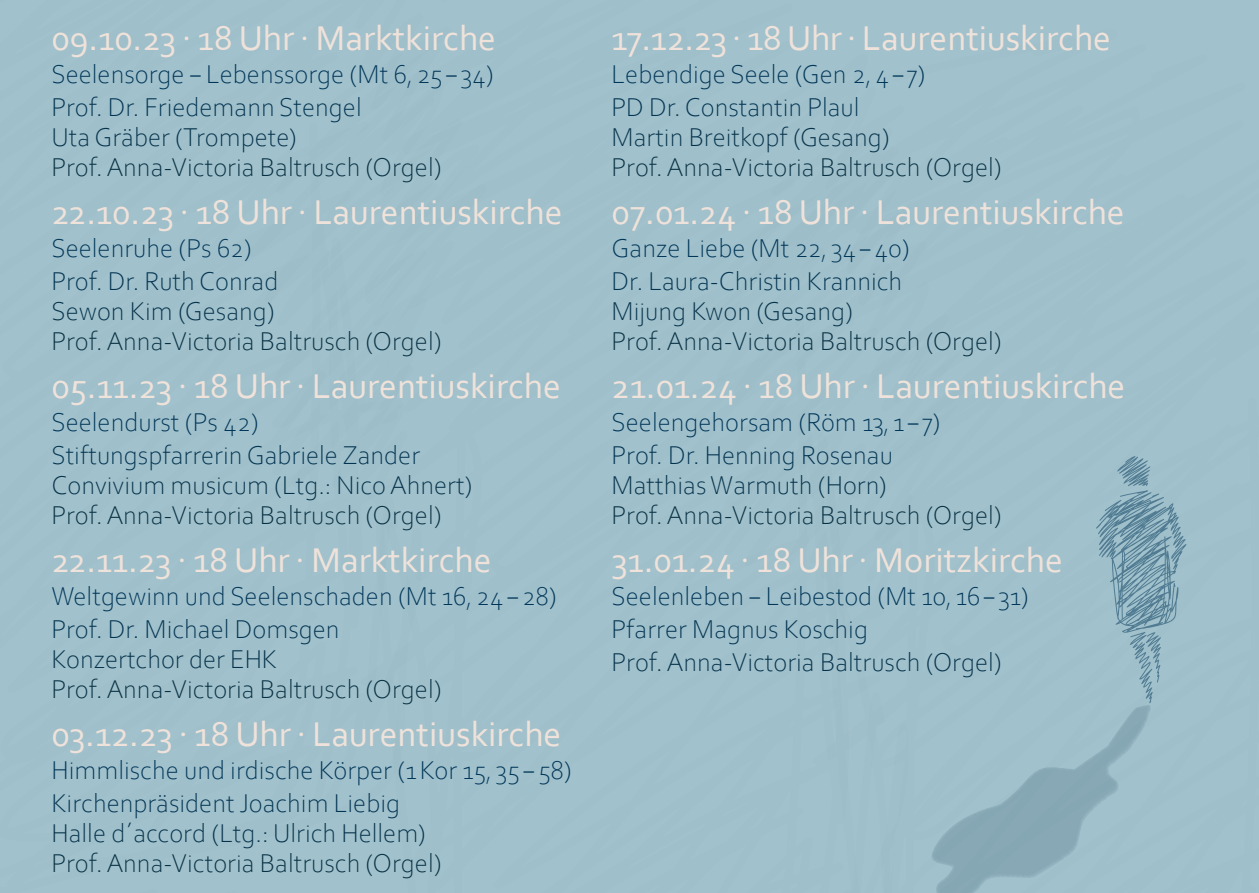
<style>
.page{position:relative;width:1259px;height:893px;background:#fff}
.page>*{position:absolute;margin:0;border:0;box-sizing:border-box;transform-origin:0 0}
.t1{font:36px "Corbel";color:#efe2da}
.t2{font:300 27px "Corbel";color:#083143}
.t3{font:300 27px "Corbel";color:#003658}
.t4{font:300 27px "Corbel";color:#023451}
.t5{font:300 27px "Corbel";color:#05324a}
.s1{font-family:"Minion Pro"}
</style>
<div class="page">
<div style="left:488px;top:0;width:486px;height:893px;background:#a1c1cc"></div>
<div style="left:0;top:0;width:488px;height:893px;background:#a1c1cc"></div>
<svg style="left:32px;top:888px;width:252px;height:5px"></svg>
<div style="left:699px;top:28px;width:560px;height:865px;background:#a0bfca"></div>
<svg style="left:931px;top:456px;width:255px;height:437px;background:#99bac5"></svg>
<p class="t1" style="left:51px;top:16px;width:446px">09.10.23 <span class="s1">.</span> 18 Uhr <span class="s1">.</span> Marktkirche</p>
<p class="t3" style="left:51px;top:57px;width:444px">Seelensorge − Lebenssorge (Mt 6,25−34)</p>
<p class="t4" style="left:51px;top:90px;width:312px">Prof. Dr. Friedemann Stengel</p>
<p class="t5" style="left:51px;top:120px;width:247px">Uta Gräber (Trompete)</p>
<p class="t2" style="left:51px;top:150px;width:392px">Prof. Anna-Victoria Baltrusch (Orgel)</p>
<p class="t1" style="left:51px;top:190px;width:513px">22.10.23 <span class="s1">.</span> 18 Uhr <span class="s1">.</span> Laurentiuskirche</p>
<p class="t3" style="left:51px;top:231px;width:202px">Seelenruhe (Ps 62)</p>
<p class="t4" style="left:51px;top:264px;width:228px">Prof. Dr. Ruth Conrad</p>
<p class="t5" style="left:51px;top:294px;width:225px">Sewon Kim (Gesang)</p>
<p class="t2" style="left:51px;top:324px;width:392px">Prof. Anna-Victoria Baltrusch (Orgel)</p>
<p class="t1" style="left:51px;top:364px;width:511px">05.11.23 <span class="s1">.</span> 18 Uhr <span class="s1">.</span> Laurentiuskirche</p>
<p class="t3" style="left:51px;top:405px;width:209px">Seelendurst (Ps 42)</p>
<p class="t4" style="left:51px;top:438px;width:370px">Stiftungspfarrerin Gabriele Zander</p>
<p class="t5" style="left:51px;top:468px;width:423px">Convivium musicum (Ltg.: Nico Ahnert)</p>
<p class="t2" style="left:51px;top:498px;width:392px">Prof. Anna-Victoria Baltrusch (Orgel)</p>
<p class="t1" style="left:51px;top:538px;width:441px">22.11.23 <span class="s1">.</span> 18 Uhr <span class="s1">.</span> Marktkirche</p>
<p class="t3" style="left:51px;top:579px;width:507px">Weltgewinn und Seelenschaden (Mt 16,24−28)</p>
<p class="t4" style="left:51px;top:612px;width:289px">Prof. Dr. Michael Domsgen</p>
<p class="t5" style="left:51px;top:642px;width:227px">Konzertchor der EHK</p>
<p class="t2" style="left:51px;top:672px;width:392px">Prof. Anna-Victoria Baltrusch (Orgel)</p>
<p class="t1" style="left:51px;top:712px;width:511px">03.12.23 <span class="s1">.</span> 18 Uhr <span class="s1">.</span> Laurentiuskirche</p>
<p class="t3" style="left:51px;top:753px;width:522px">Himmlische und irdische Körper (1Kor 15, 35−58)</p>
<p class="t4" style="left:51px;top:786px;width:350px">Kirchenpräsident Joachim Liebig</p>
<p class="t5" style="left:51px;top:816px;width:376px">Halle d´accord (Ltg.: Ulrich Hellem)</p>
<p class="t2" style="left:51px;top:846px;width:392px">Prof. Anna-Victoria Baltrusch (Orgel)</p>
<p class="t1" style="left:611px;top:16px;width:501px">17.12.23 <span class="s1">.</span> 18 Uhr <span class="s1">.</span> Laurentiuskirche</p>
<p class="t3" style="left:611px;top:57px;width:315px">Lebendige Seele (Gen 2, 4−7)</p>
<p class="t4" style="left:611px;top:90px;width:249px">PD Dr. Constantin Plaul</p>
<p class="t5" style="left:611px;top:120px;width:280px">Martin Breitkopf (Gesang)</p>
<p class="t2" style="left:611px;top:150px;width:392px">Prof. Anna-Victoria Baltrusch (Orgel)</p>
<p class="t1" style="left:611px;top:190px;width:515px">07.01.24 <span class="s1">.</span> 18 Uhr <span class="s1">.</span> Laurentiuskirche</p>
<p class="t3" style="left:611px;top:231px;width:300px">Ganze Liebe (Mt 22, 34−40)</p>
<p class="t4" style="left:611px;top:264px;width:292px">Dr. Laura-Christin Krannich</p>
<p class="t5" style="left:611px;top:294px;width:243px">Mijung Kwon (Gesang)</p>
<p class="t2" style="left:611px;top:324px;width:392px">Prof. Anna-Victoria Baltrusch (Orgel)</p>
<p class="t1" style="left:611px;top:364px;width:515px">21.01.24 <span class="s1">.</span> 18 Uhr <span class="s1">.</span> Laurentiuskirche</p>
<p class="t3" style="left:611px;top:405px;width:330px">Seelengehorsam (Röm 13, 1−7)</p>
<p class="t4" style="left:611px;top:438px;width:283px">Prof. Dr. Henning Rosenau</p>
<p class="t5" style="left:611px;top:468px;width:277px">Matthias Warmuth (Horn)</p>
<p class="t2" style="left:611px;top:498px;width:392px">Prof. Anna-Victoria Baltrusch (Orgel)</p>
<p class="t1" style="left:611px;top:538px;width:453px">31.01.24 <span class="s1">.</span> 18 Uhr <span class="s1">.</span> Moritzkirche</p>
<p class="t3" style="left:611px;top:579px;width:418px">Seelenleben − Leibestod (Mt 10, 16−31)</p>
<p class="t4" style="left:611px;top:612px;width:258px">Pfarrer Magnus Koschig</p>
<p class="t5" style="left:611px;top:645px;width:392px">Prof. Anna-Victoria Baltrusch (Orgel)</p>
</div>
